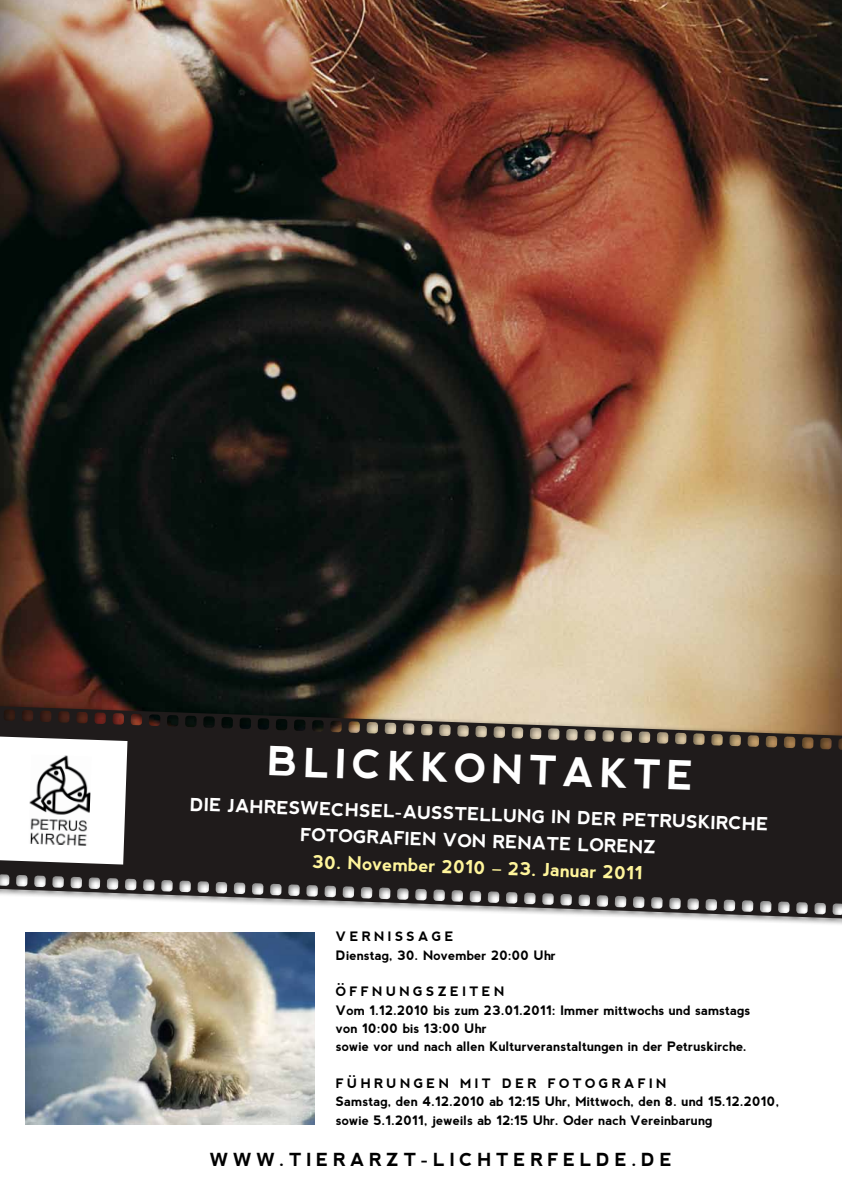
<style>
.page{position:relative;width:842px;height:1191px;background:#fff}
.page>*{position:absolute;margin:0;border:0;box-sizing:border-box;transform-origin:0 0}
.t1{font:700 40px "nevis";color:#fff}
.t2{font:700 18px/26.6px "nevis";color:#fff;text-align:center}
.t3{font:700 18px "nevis";color:#fff59b}
.t4{font:700 18px "nevis";letter-spacing:.25em;color:#000}
.t5{font:700 13.9px "nevis";color:#000}
.t6{font:700 13px/18.3px "nevis";color:#000}
.t7{font:700 13px/18.3px "nevis";letter-spacing:.25em;color:#000}
</style>
<div class="page">
<img style="left:26px;top:932px;width:288px;height:192px">
<img style="left:0;top:0;width:842px;height:701px">
<div style="left:0;top:701px;width:842px;height:225px;background:#000;opacity:.5"></div>
<svg style="left:0;top:705px;width:842px;height:214px;background:#433e3a"></svg>
<svg style="left:0;top:736px;width:127px;height:128px"></svg>
<img style="left:28px;top:754px;width:64px;height:92px">
<h1 class="t1" style="left:269px;top:738px;width:145px;rotate:2deg">Blickko</h1>
<h1 class="t1" style="left:493px;top:746px;width:204px;rotate:2deg">ntakte</h1>
<h2 class="t2" style="left:191px;top:791px;width:580px;rotate:2deg">Die Jahreswechsel-Au sstellu ng in d er Petru skirche<br>Fo to grafien vo n Renate Lo renz</h2>
<h2 class="t3" style="left:312px;top:851px;width:333px;rotate:2deg">30. November2010 – 23. Januar2011</h2>
<p class="t7" style="left:336px;top:927px;width:222px">Vernissage<br>Dienstag, 30. November 20:00 Uhr</p>
<p class="t6" style="left:336px;top:982px;width:416px">Offnu ngszeiten<br>Vom 1.12.2010 bis zum 23.01.2011: Immer mittwochs und samstags von 10:00 bis 13:00 Uhr<br>sowie vor und nach allen Kulturveranstaltungen in der Petruskirche.</p>
<p class="t6" style="left:336px;top:1074px;width:445px">Fu hru ngen mit d er Fo to grafin<br>Samstag, den 4.12.2010 ab 12:15 Uhr, Mittwoch, den 8. und 15.12.2010, sowie 5.1.2011, jeweils ab 12:15 Uhr. Oder nach Vereinbarung</p>
<p class="t5" style="left:344px;top:996px;width:9px;rotate:-180deg">..</p>
<p class="t5" style="left:349px;top:1063px;width:9px">..</p>
<h2 class="t4" style="left:210px;top:1149px;width:464px">www.tierarzt-lichterfeld e.d e</h2>
</div>
